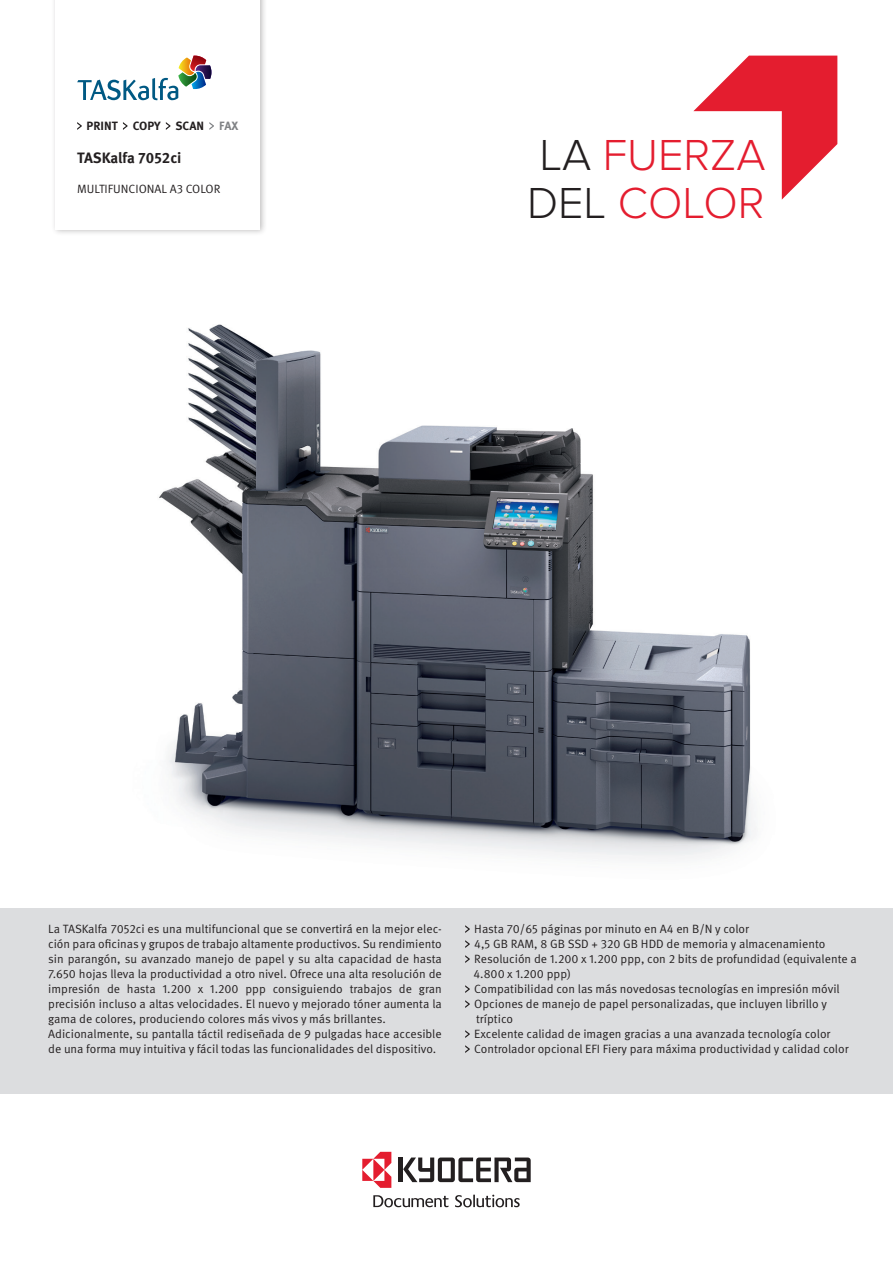
<style>
.page{position:relative;width:893px;height:1263px;background:#fff}
.page>*{position:absolute;margin:0;border:0;box-sizing:border-box;transform-origin:0 0}
.Headline{font:300 45px "Proxima Nova";color:#e41d2f}
.t1{font:700 15px "Meta Pro";letter-spacing:-.005em;color:#231f20}
.Bodycopy{font:12px/15px "Meta Pro Norm";color:#231f20}
.t2{font:700 12px "Meta Pro";color:#231f20}
.s1{color:#808285}
.s2{color:#231f20}
</style>
<div class="page">
<img style="left:159px;top:324px;width:597px;height:535px">
<svg style="left:693px;top:56px;width:144px;height:144px"></svg>
<hr style="left:399px;top:1157px;width:4px;height:25px;background:#231f20">
<svg style="left:403px;top:1157px;width:128px;height:25px"></svg>
<svg style="left:455px;top:1195px;width:65px;height:12px"></svg>
<svg style="left:373px;top:1195px;width:75px;height:12px"></svg>
<svg style="left:362px;top:1152px;width:29px;height:36px"></svg>
<div style="left:51px;top:0;width:216px;height:236px;background:#231f20;opacity:.3"></div>
<div style="left:56px;top:0;width:204px;height:230px;background:#fff"></div>
<svg style="left:77px;top:56px;width:134px;height:44px"></svg>
<div style="left:0;top:908px;width:893px;height:186px;background:#dcdddf"></div>
<svg style="left:465px;top:925px;width:5px;height:8px"></svg>
<svg style="left:465px;top:940px;width:5px;height:8px"></svg>
<svg style="left:465px;top:955px;width:5px;height:8px"></svg>
<svg style="left:465px;top:985px;width:5px;height:8px"></svg>
<svg style="left:465px;top:1000px;width:5px;height:8px"></svg>
<svg style="left:465px;top:1030px;width:5px;height:8px"></svg>
<svg style="left:465px;top:1045px;width:5px;height:8px"></svg>
<svg style="left:77px;top:122px;width:5px;height:8px"></svg>
<svg style="left:123px;top:122px;width:5px;height:8px"></svg>
<svg style="left:166px;top:122px;width:4px;height:8px"></svg>
<svg style="left:209px;top:122px;width:5px;height:8px"></svg>
<p class="t2" style="left:87px;top:116px;width:153px">PRINT COPY SCAN <span class="s1">FAX</span></p>
<p class="t1" style="left:77px;top:146px;width:106px">TASKalfa 7052ci</p>
<p class="Bodycopy" style="left:77px;top:181px;width:145px">MULTIFUNCIONAL A3 COLOR</p>
<p class="Headline" style="left:539px;top:129px;width:228px"><span class="s2">LA</span> FUERZA</p>
<p class="Headline" style="left:527px;top:177px;width:239px"><span class="s2">DEL</span> COLOR</p>
<p class="Bodycopy" style="left:48px;top:920px;width:395px;text-align:justify">La TASKalfa 7052ci es una multifuncional que se convertirá en la mejor elec&shy;ción para oficinas y grupos de trabajo altamente productivos. Su rendimiento sin parangón, su avanzado manejo de papel y su alta capacidad de hasta 7.650 hojas lleva la productividad a otro nivel. Ofrece una alta resolución de impresión de hasta 1.200 x 1.200 ppp consiguiendo trabajos de gran precisión incluso a altas velocidades. El nuevo y mejorado tóner aumenta la gama de colores, produciendo colores más vivos y más brillantes.</p>
<p class="Bodycopy" style="left:48px;top:1025px;width:395px">Adicionalmente, su pantalla táctil rediseñada de 9 pulgadas hace accesible de una forma muy intuitiva y fácil todas las funcionalidades del dispositivo.</p>
<p class="Bodycopy" style="left:474px;top:920px;width:276px">Hasta 70/65 páginas por minuto en A4 en B/N y color</p>
<p class="Bodycopy" style="left:474px;top:935px;width:353px">4,5 GB RAM, 8 GB SSD + 320 GB HDD de memoria y almacenamiento</p>
<p class="Bodycopy" style="left:474px;top:950px;width:384px">Resolución de 1.200 x 1.200 ppp, con 2 bits de profundidad (equivalente a</p>
<p class="Bodycopy" style="left:473px;top:965px;width:99px">4.800 x 1.200 ppp)</p>
<p class="Bodycopy" style="left:474px;top:980px;width:367px">Compatibilidad con las más novedosas tecnologías en impresión móvil</p>
<p class="Bodycopy" style="left:474px;top:995px;width:354px">Opciones de manejo de papel personalizadas, que incluyen librillo y tríptico</p>
<p class="Bodycopy" style="left:474px;top:1025px;width:358px">Excelente calidad de imagen gracias a una avanzada tecnología color</p>
<p class="Bodycopy" style="left:474px;top:1040px;width:376px">Controlador opcional EFI Fiery para máxima productividad y calidad color</p>
</div>
